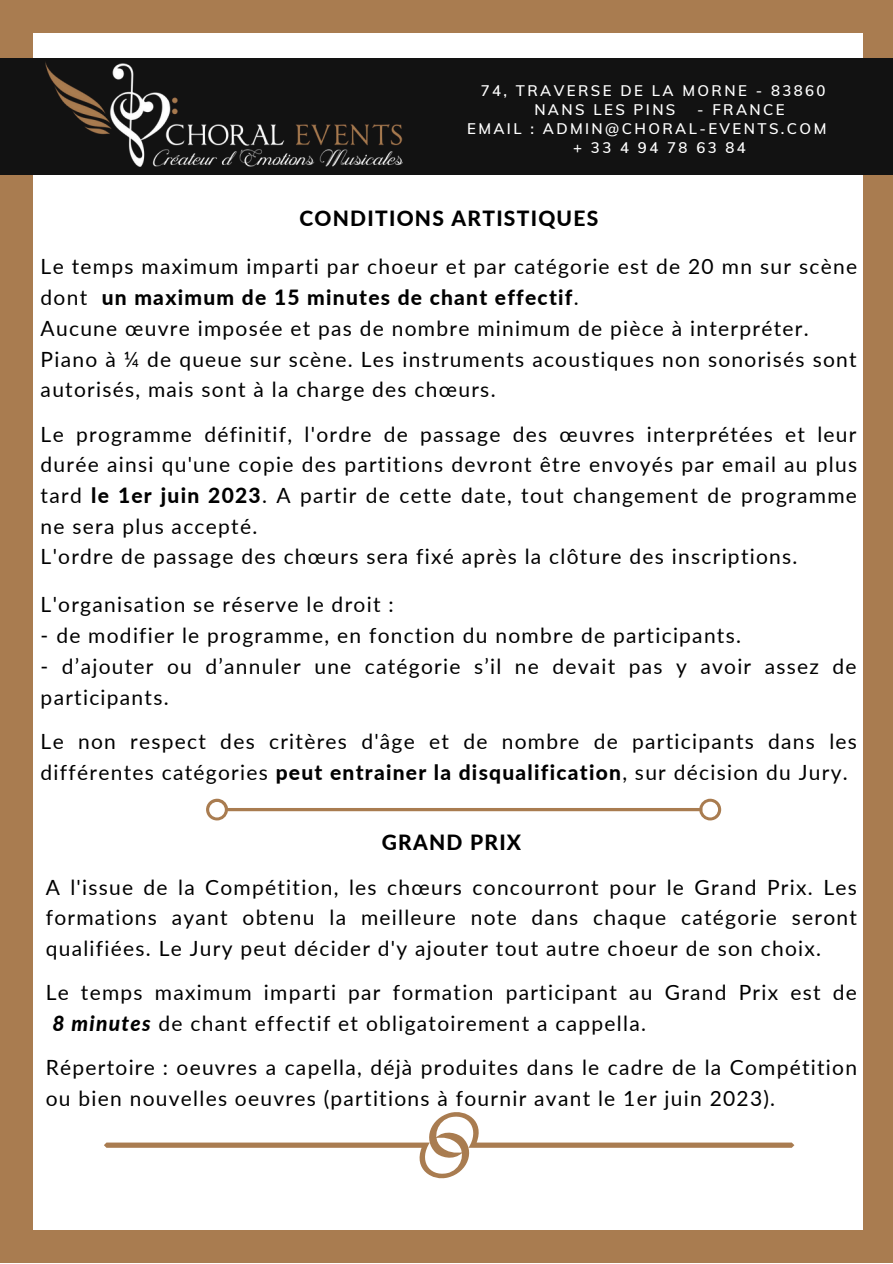
<style>
.page{position:relative;width:893px;height:1264px;background:#fff}
.page>*{position:absolute;margin:0;border:0;box-sizing:border-box;transform-origin:0 0}
.t1{font:21px/30.8px "Lato";letter-spacing:.06em;color:#000}
.t2{font:800 21px "Lato";letter-spacing:.06em;color:#000}
.t3{font:600 15px/19px "Muli";letter-spacing:.16em;color:#fff}
.t4{font:600 15px "Muli";letter-spacing:.375em;color:#fff}
.s1{font-weight:800}
.s2{font-weight:800;font-style:italic}
</style>
<div class="page">
<div style="left:0;top:0;width:892px;height:1262px;background:#a97c50"></div>
<div style="left:34px;top:33px;width:828px;height:1196px;background:#fff"></div>
<div style="left:0;top:59px;width:892px;height:115px;background:#121212"></div>
<svg style="left:104px;top:1112px;width:690px;height:67px"></svg>
<img style="left:45px;top:62px;width:358px;height:104px">
<svg style="left:206px;top:798px;width:515px;height:22px"></svg>
<p class="t3" style="left:534px;top:80px;width:293px;text-indent:-54px">74, TRAVERSE DE LA MORNE - 83860<br>NANS LES PINS</p>
<p class="t3" style="left:697px;top:100px;width:89px">- FRANCE</p>
<p class="t3" style="left:467px;top:119px;width:361px">EMAIL : ADMIN@CHORAL-EVENTS.COM</p>
<p class="t4" style="left:573px;top:138px;width:174px">+33494786384</p>
<p class="t2" style="left:299px;top:205px;width:300px">CONDITIONS ARTISTIQUES</p>
<p class="t1" style="left:41px;top:251px;width:817px">Le temps maximum imparti par choeur et par catégorie est de 20 mn sur scène dont <span class="s1">un maximum de 15 minutes de chant effectif</span>.<br>Aucune œuvre imposée et pas de nombre minimum de pièce à interpréter.<br>Piano à ¼ de queue sur scène. Les instruments acoustiques non sonorisés sont autorisés, mais sont à la charge des chœurs.</p>
<p class="t1" style="left:41px;top:418px;width:818px">Le programme définitif, l'ordre de passage des œuvres interprétées et leur durée ainsi qu'une copie des partitions devront être envoyés par email au plus tard <span class="s1">le 1er juin 2023</span>. A partir de cette date, tout changement de programme ne sera plus accepté.<br>L'ordre de passage des chœurs sera fixé après la clôture des inscriptions.</p>
<p class="t1" style="left:41px;top:589px;width:354px">L'organisation se réserve le droit :</p>
<p class="t1" style="left:41px;top:619px;width:701px">- de modifier le programme, en fonction du nombre de participants.</p>
<p class="t1" style="left:41px;top:650px;width:817px">- d’ajouter ou d’annuler une catégorie s’il ne devait pas y avoir assez de participants.</p>
<p class="t1" style="left:41px;top:725px;width:817px">Le non respect des critères d'âge et de nombre de participants dans les différentes catégories <span class="s1">peut entrainer la disqualification</span>, sur décision du Jury.</p>
<p class="t2" style="left:382px;top:829px;width:141px">GRAND PRIX</p>
<p class="t1" style="left:46px;top:871px;width:812px;text-align:justify">A l'issue de la Compétition, les chœurs concourront pour le Grand Prix. Les formations ayant obtenu la meilleure note dans chaque catégorie seront qualifiées. Le Jury peut décider d'y ajouter tout autre choeur de son choix.</p>
<p class="t1" style="left:52px;top:976px;width:805px;text-indent:-7px">Le temps maximum imparti par formation participant au Grand Prix est de<br><span class="s2">8 minutes</span> de chant effectif et obligatoirement a cappella.</p>
<p class="t1" style="left:46px;top:1051px;width:812px">Répertoire : oeuvres a capella, déjà produites dans le cadre de la Compétition ou bien nouvelles oeuvres (partitions à fournir avant le 1er juin 2023).</p>
</div>
